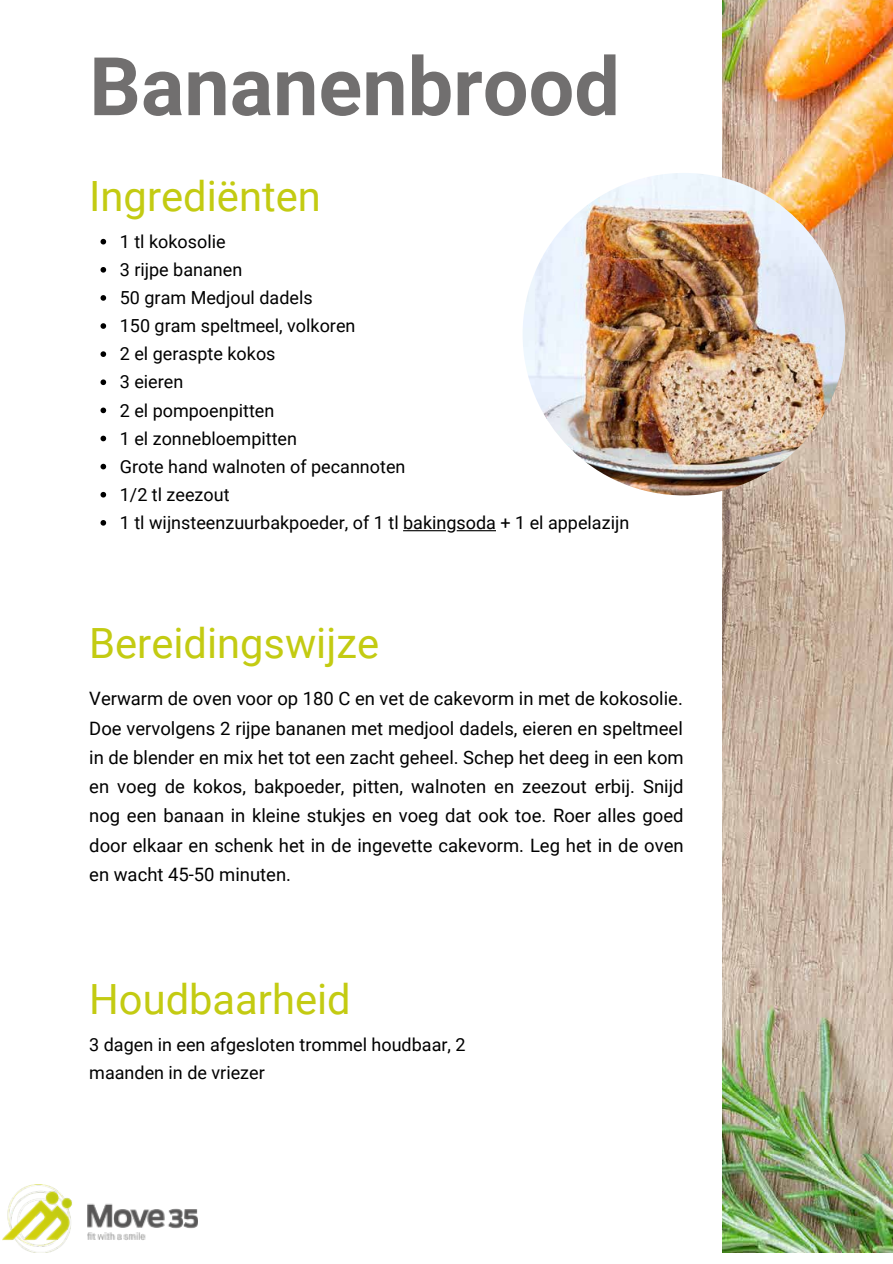
<style>
.page{position:relative;width:893px;height:1264px;background:#fff}
.page>*{position:absolute;margin:0;border:0;box-sizing:border-box;transform-origin:0 0}
.t1{font:700 81px "Roboto";color:#716f6f}
.t2{font:41.7px "Roboto";color:#c3cb12}
.t3{font:18.45px/29.2px "Roboto";color:#000;text-align:justify}
.t4{font:18px/28px "Roboto";color:#000}
</style>
<div class="page">
<img style="left:722px;top:0;width:170px;height:1252px">
<img style="left:522px;top:173px;width:323px;height:322px;border-radius:161px">
<svg style="left:100px;top:239px;width:6px;height:5px"></svg>
<svg style="left:100px;top:267px;width:6px;height:5px"></svg>
<svg style="left:100px;top:295px;width:6px;height:6px"></svg>
<svg style="left:100px;top:323px;width:6px;height:6px"></svg>
<svg style="left:100px;top:351px;width:6px;height:6px"></svg>
<svg style="left:100px;top:379px;width:6px;height:6px"></svg>
<svg style="left:100px;top:407px;width:6px;height:6px"></svg>
<svg style="left:100px;top:435px;width:6px;height:6px"></svg>
<svg style="left:100px;top:464px;width:6px;height:5px"></svg>
<svg style="left:100px;top:492px;width:6px;height:5px"></svg>
<svg style="left:100px;top:520px;width:6px;height:5px"></svg>
<hr style="left:456px;top:530px;width:40px;height:1px;background:#000">
<hr style="left:403px;top:530px;width:43px;height:1px;background:#000">
<img style="left:2px;top:1184px;width:196px;height:68px">
<h1 class="t1" style="left:89px;top:30px;width:532px">Bananenbrood</h1>
<h2 class="t2" style="left:89px;top:167px;width:233px">Ingrediënten</h2>
<p class="t4" style="left:120px;top:227px;width:511px">1 tl kokosolie<br>3 rijpe bananen<br>50 gram Medjoul dadels<br>150 gram speltmeel, volkoren<br>2 el geraspte kokos<br>3 eieren<br>2 el pompoenpitten<br>1 el zonnebloempitten<br>Grote hand walnoten of pecannoten<br>1/2 tl zeezout<br>1 tl wijnsteenzuurbakpoeder, of 1 tl bakingsoda + 1 el appelazijn</p>
<h2 class="t2" style="left:89px;top:613px;width:291px">Bereidingswijze</h2>
<p class="t3" style="left:89px;top:683px;width:596px">Verwarm de oven voor op 180 C en vet de cakevorm in met de kokosolie.<br>Doe vervolgens 2 rijpe bananen met medjool dadels, eieren en speltmeel in de blender en mix het tot een zacht geheel. Schep het deeg in een kom en voeg de kokos, bakpoeder, pitten, walnoten en zeezout erbij. Snijd nog een banaan in kleine stukjes en voeg dat ook toe. Roer alles goed door elkaar en schenk het in de ingevette cakevorm. Leg het in de oven en wacht 45-50 minuten.</p>
<h2 class="t2" style="left:89px;top:970px;width:263px">Houdbaarheid</h2>
<p class="t4" style="left:89px;top:1029px;width:378px">3 dagen in een afgesloten trommel houdbaar, 2 maanden in de vriezer</p>
</div>
